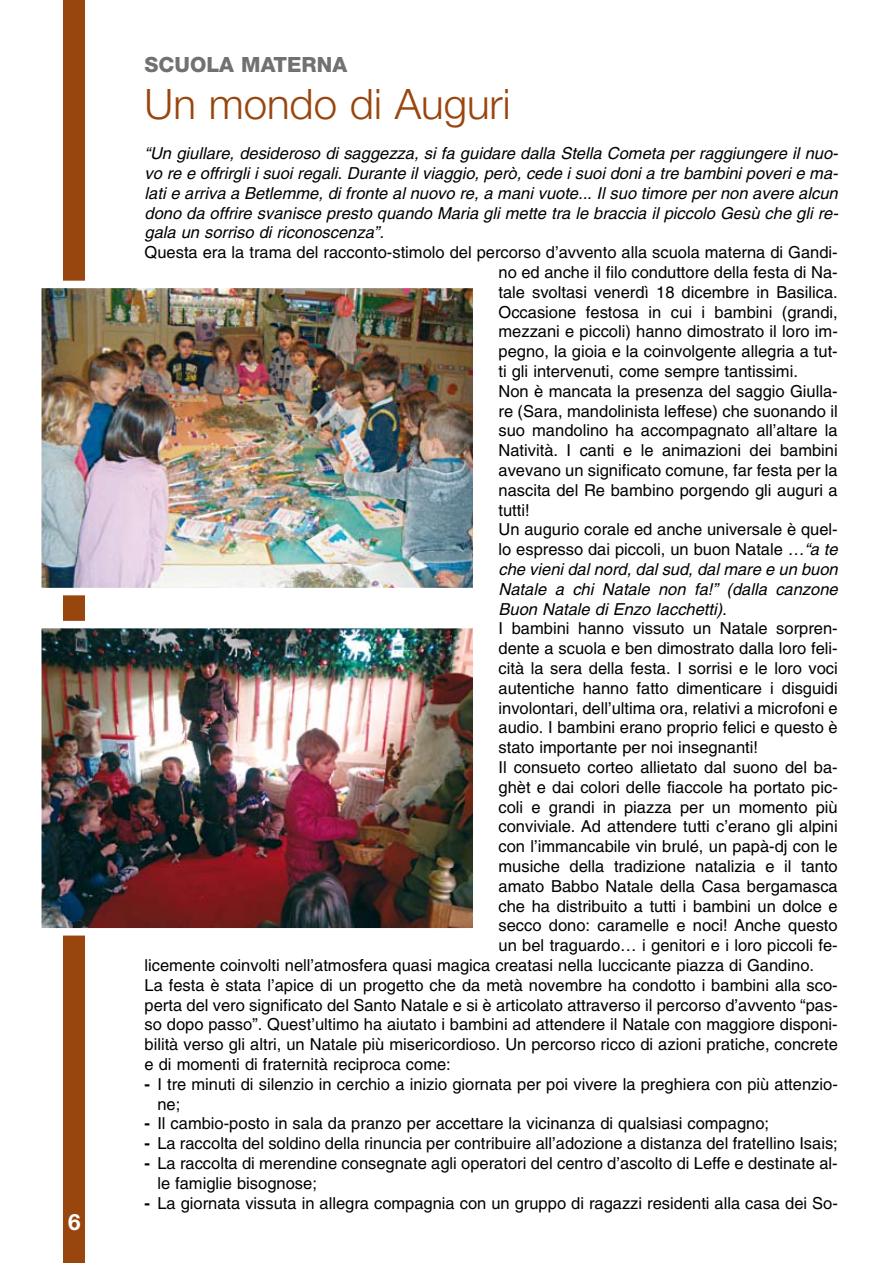
<style>
.page{position:relative;width:893px;height:1263px;background:#fff}
.page>*{position:absolute;margin:0;border:0;box-sizing:border-box;transform-origin:0 0}
.t1{font:300 42px "Helvetica Neue";color:#99460e}
.t2{font:700 22.5px "Helvetica Neue";color:#fff}
.t3{font:800 21px "Helvetica Neue";color:#707173}
.t4{font:16.5px/19.8px "Helvetica";color:#000}
.t5{font:italic 16.5px/19.8px "Helvetica";color:#000;text-align:justify}
.s1{font-style:italic}
.s2{font-weight:700}
</style>
<div class="page">
<div style="left:64px;top:0;width:21px;height:1263px;background:#99460e"></div>
<img style="left:43px;top:290px;width:428px;height:296px">
<div style="left:34px;top:281px;width:446px;height:314px;border:8px solid #fff"></div>
<img style="left:43px;top:630px;width:428px;height:296px">
<div style="left:34px;top:621px;width:446px;height:314px;border:8px solid #fff"></div>
<h2 class="t2" style="left:68px;top:1208px;width:14px">6</h2>
<p class="t3" style="left:145px;top:52px;width:204px">SCUOLA MATERNA</p>
<h1 class="t1" style="left:145px;top:79px;width:368px">Un mondo di Auguri</h1>
<p class="t5" style="left:145px;top:143px;width:695px">“Un giullare, desideroso di saggezza, si fa guidare dalla Stella Cometa per raggiungere il nuo&shy;vo re e offrirgli i suoi regali. Durante il viaggio, però, cede i suoi doni a tre bambini poveri e ma&shy;lati e arriva a Betlemme, di fronte al nuovo re, a mani vuote... Il suo timore per non avere alcun dono da offrire svanisce presto quando Maria gli mette tra le braccia il piccolo Gesù che gli re&shy;gala un sorriso di riconoscenza”.</p>
<p class="t4" style="left:498px;top:242px;width:341px;text-indent:-354px">Questa era la trama del racconto-stimolo del percorso d’avvento alla scuola materna di Gandi&shy;no ed anche il filo conduttore della festa di Na&shy;tale svoltasi venerdì 18 dicembre in Basilica.<br>Occasione festosa in cui i bambini (grandi, mezzani e piccoli) hanno dimostrato il loro im&shy;pegno, la gioia e la coinvolgente allegria a tut&shy;ti gli intervenuti, come sempre tantissimi.<br>Non è mancata la presenza del saggio Giulla&shy;re (Sara, mandolinista leffese) che suonando il suo mandolino ha accompagnato all’altare la Natività. I canti e le animazioni dei bambini avevano un significato comune, far festa per la nascita del Re bambino porgendo gli auguri a tutti!<br>Un augurio corale ed anche universale è quel&shy;lo espresso dai piccoli, un buon Natale <span class="s1">…“a te che vieni dal nord, dal sud, dal mare e un buon Natale a chi Natale non fa!” (dalla canzone Buon Natale di Enzo Iacchetti).</span></p>
<p class="t4" style="left:498px;top:619px;width:341px">I bambini hanno vissuto un Natale sorpren-</p>
<p class="t4" style="left:498px;top:638px;width:341px">dente a scuola e ben dimostrato dalla loro feli-</p>
<p class="t4" style="left:498px;top:658px;width:341px">cità la sera della festa. I sorrisi e le loro voci</p>
<p class="t4" style="left:498px;top:678px;width:341px">autentiche hanno fatto dimenticare i disguidi</p>
<p class="t4" style="left:498px;top:698px;width:341px">involontari, dell’ultima ora, relativi a microfoni e</p>
<p class="t4" style="left:498px;top:718px;width:341px">audio. I bambini erano proprio felici e questo è</p>
<p class="t4" style="left:498px;top:737px;width:261px">stato importante per noi insegnanti!</p>
<p class="t4" style="left:498px;top:757px;width:341px">Il consueto corteo allietato dal suono del ba-</p>
<p class="t4" style="left:498px;top:777px;width:341px">ghèt e dai colori delle fiaccole ha portato pic-</p>
<p class="t4" style="left:498px;top:797px;width:341px">coli e grandi in piazza per un momento più</p>
<p class="t4" style="left:498px;top:817px;width:341px">conviviale. Ad attendere tutti c’erano gli alpini</p>
<p class="t4" style="left:498px;top:836px;width:341px">con l’immancabile vin brulé, un papà-dj con le</p>
<p class="t4" style="left:498px;top:856px;width:341px">musiche della tradizione natalizia e il tanto</p>
<p class="t4" style="left:498px;top:876px;width:341px">amato Babbo Natale della Casa bergamasca</p>
<p class="t4" style="left:498px;top:896px;width:341px">che ha distribuito a tutti i bambini un dolce e</p>
<p class="t4" style="left:498px;top:916px;width:341px">secco dono: caramelle e noci! Anche questo</p>
<p class="t4" style="left:498px;top:935px;width:341px">un bel traguardo… i genitori e i loro piccoli fe-</p>
<p class="t4" style="left:145px;top:955px;width:671px">licemente coinvolti nell’atmosfera quasi magica creatasi nella luccicante piazza di Gandino.</p>
<p class="t4" style="left:145px;top:975px;width:695px">La festa è stata l’apice di un progetto che da metà novembre ha condotto i bambini alla sco-</p>
<p class="t4" style="left:145px;top:995px;width:695px">perta del vero significato del Santo Natale e si è articolato attraverso il percorso d’avvento “pas-</p>
<p class="t4" style="left:145px;top:1015px;width:695px">so dopo passo”. Quest’ultimo ha aiutato i bambini ad attendere il Natale con maggiore disponi-</p>
<p class="t4" style="left:145px;top:1034px;width:695px">bilità verso gli altri, un Natale più misericordioso. Un percorso ricco di azioni pratiche, concrete</p>
<p class="t4" style="left:145px;top:1054px;width:308px">e di momenti di fraternità reciproca come:</p>
<p class="t4" style="left:157px;top:1074px;width:682px;text-indent:-13px"><span class="s2">-</span> I tre minuti di silenzio in cerchio a inizio giornata per poi vivere la preghiera con più attenzio&shy;ne;</p>
<p class="t4" style="left:145px;top:1114px;width:626px"><span class="s2">-</span> Il cambio-posto in sala da pranzo per accettare la vicinanza di qualsiasi compagno;</p>
<p class="t4" style="left:145px;top:1133px;width:695px"><span class="s2">-</span> La raccolta del soldino della rinuncia per contribuire all’adozione a distanza del fratellino Isais;</p>
<p class="t4" style="left:157px;top:1153px;width:682px;text-indent:-13px"><span class="s2">-</span> La raccolta di merendine consegnate agli operatori del centro d’ascolto di Leffe e destinate al&shy;le famiglie bisognose;</p>
<p class="t4" style="left:145px;top:1193px;width:695px"><span class="s2">-</span> La giornata vissuta in allegra compagnia con un gruppo di ragazzi residenti alla casa dei So-</p>
</div>
